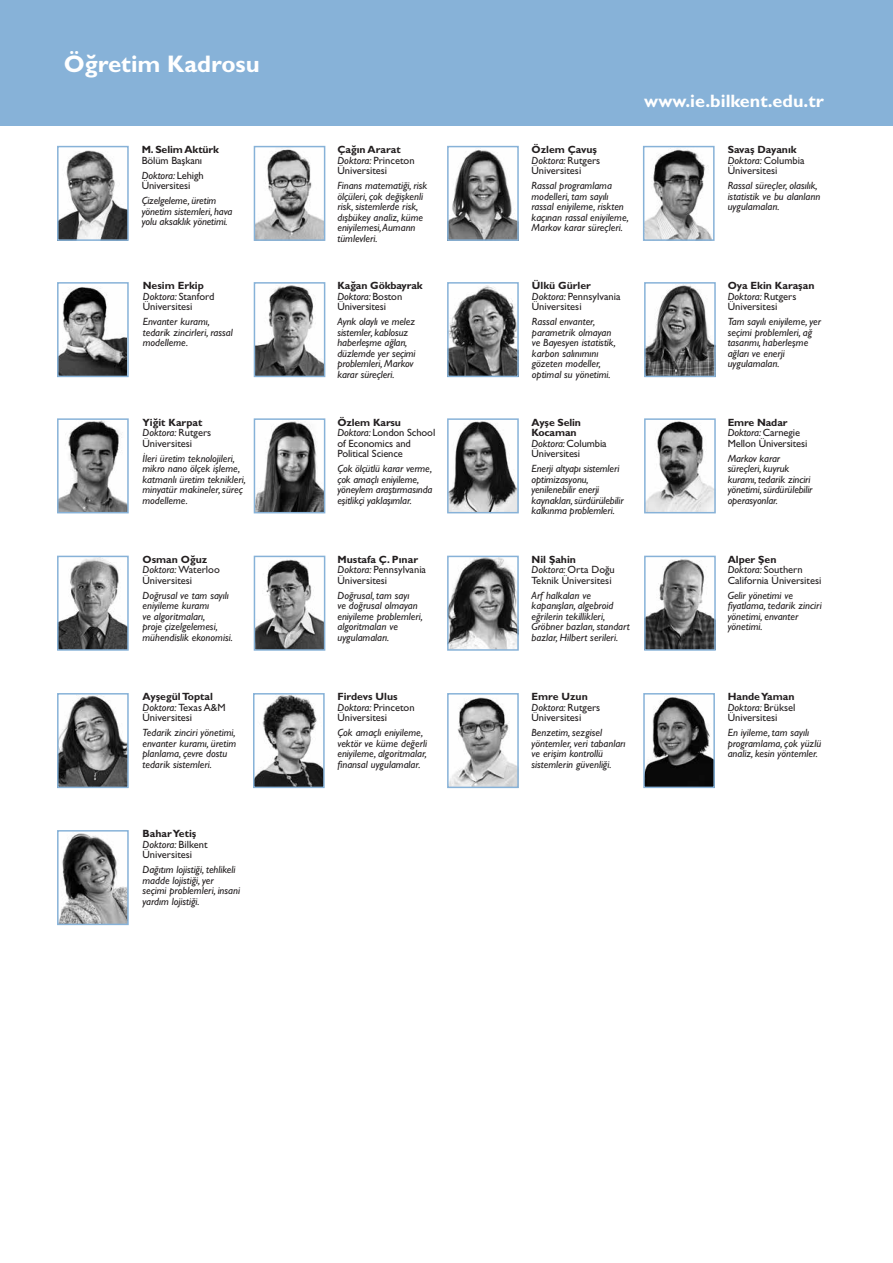
<style>
.page{position:relative;width:893px;height:1263px;background:#fff}
.page>*{position:absolute;margin:0;border:0;box-sizing:border-box;transform-origin:0 0}
.t1{font:700 24px "Gill Sans Std";color:#fff}
.t2{font:700 18px "Gill Sans Std";color:#fff}
.t3{font:italic 10.5px/10.5px "Gill Sans Std";color:#231f20}
.t4{font:10.5px/10.5px "Gill Sans Std";color:#231f20}
.t5{font:700 10.5px "Gill Sans Std";letter-spacing:-.01em;color:#231f20}
.s1{font-style:italic}
.s2{font-weight:700}
</style>
<div class="page">
<div style="left:0;top:0;width:893px;height:125px;background:#87b2d8"></div>
<img style="left:60px;top:150px;width:66px;height:88px">
<div style="left:57px;top:146px;width:72px;height:95px;border:2px solid #87b2d8"></div>
<img style="left:646px;top:149px;width:66px;height:89px">
<div style="left:643px;top:146px;width:72px;height:95px;border:2px solid #87b2d8"></div>
<img style="left:60px;top:287px;width:66px;height:87px">
<div style="left:57px;top:282px;width:72px;height:95px;border:2px solid #87b2d8"></div>
<img style="left:257px;top:149px;width:65px;height:89px">
<div style="left:254px;top:146px;width:71px;height:95px;border:2px solid #87b2d8"></div>
<img style="left:450px;top:150px;width:66px;height:88px">
<div style="left:447px;top:146px;width:72px;height:95px;border:2px solid #87b2d8"></div>
<img style="left:257px;top:285px;width:65px;height:89px">
<div style="left:254px;top:282px;width:71px;height:95px;border:2px solid #87b2d8"></div>
<img style="left:450px;top:285px;width:66px;height:89px">
<div style="left:447px;top:282px;width:72px;height:95px;border:2px solid #87b2d8"></div>
<img style="left:647px;top:285px;width:66px;height:89px">
<div style="left:644px;top:282px;width:72px;height:95px;border:2px solid #87b2d8"></div>
<img style="left:60px;top:421px;width:66px;height:89px">
<div style="left:57px;top:418px;width:72px;height:95px;border:2px solid #87b2d8"></div>
<img style="left:257px;top:421px;width:65px;height:89px">
<div style="left:254px;top:418px;width:71px;height:95px;border:2px solid #87b2d8"></div>
<img style="left:450px;top:421px;width:66px;height:89px">
<div style="left:447px;top:418px;width:72px;height:95px;border:2px solid #87b2d8"></div>
<img style="left:647px;top:421px;width:66px;height:89px">
<div style="left:644px;top:418px;width:72px;height:95px;border:2px solid #87b2d8"></div>
<img style="left:647px;top:559px;width:66px;height:89px">
<div style="left:644px;top:556px;width:72px;height:95px;border:2px solid #87b2d8"></div>
<img style="left:450px;top:559px;width:66px;height:89px">
<div style="left:447px;top:556px;width:72px;height:95px;border:2px solid #87b2d8"></div>
<img style="left:257px;top:559px;width:65px;height:89px">
<div style="left:254px;top:556px;width:71px;height:95px;border:2px solid #87b2d8"></div>
<img style="left:60px;top:559px;width:66px;height:89px">
<div style="left:57px;top:556px;width:72px;height:95px;border:2px solid #87b2d8"></div>
<img style="left:646px;top:697px;width:66px;height:88px">
<div style="left:643px;top:693px;width:72px;height:95px;border:2px solid #87b2d8"></div>
<img style="left:256px;top:696px;width:66px;height:89px">
<div style="left:253px;top:693px;width:72px;height:95px;border:2px solid #87b2d8"></div>
<img style="left:60px;top:696px;width:66px;height:89px">
<div style="left:57px;top:693px;width:72px;height:95px;border:2px solid #87b2d8"></div>
<img style="left:60px;top:833px;width:66px;height:89px">
<div style="left:57px;top:830px;width:72px;height:95px;border:2px solid #87b2d8"></div>
<img style="left:450px;top:697px;width:66px;height:88px">
<div style="left:447px;top:693px;width:72px;height:95px;border:2px solid #87b2d8"></div>
<h1 class="t1" style="left:64px;top:49px;width:198px">Öğretim Kadrosu</h1>
<p class="t5" style="left:142px;top:143px;width:79px">M. Selim Aktürk</p>
<p class="t4" style="left:142px;top:153px;width:63px;line-height:15px">Bölüm Başkanı<br><span class="s1">Doktora:</span> Lehigh</p>
<p class="t4" style="left:142px;top:180px;width:50px">Üniversitesi</p>
<p class="t3" style="left:142px;top:195px;width:92px">Çizelgeleme, üretim yönetim sistemleri, hava yolu aksaklık yönetimi.</p>
<p class="t4" style="left:143px;top:281px;width:73px"><span class="s2">Nesim Erkip<br></span><span class="s1">Doktora:</span> Stanford<br>Üniversitesi</p>
<p class="t3" style="left:143px;top:317px;width:91px">Envanter kuramı, tedarik zincirleri, rassal modelleme.</p>
<p class="t4" style="left:142px;top:417px;width:70px"><span class="s2">Yiğit Karpat<br></span><span class="s1">Doktora:</span> Rutgers<br>Üniversitesi</p>
<p class="t3" style="left:142px;top:453px;width:105px">İleri üretim teknolojileri, mikro nano ölçek işleme, katmanlı üretim teknikleri, minyatür makineler, süreç modelleme.</p>
<p class="t4" style="left:142px;top:554px;width:79px"><span class="s2">Osman Oğuz<br></span><span class="s1">Doktora:</span> Waterloo<br>Üniversitesi</p>
<p class="t3" style="left:142px;top:590px;width:92px">Doğrusal ve tam sayılı eniyileme kuramı<br>ve algoritmaları,<br>proje çizelgelemesi, mühendislik ekonomisi.</p>
<p class="t4" style="left:142px;top:691px;width:85px"><span class="s2">Ayşegül Toptal<br></span><span class="s1">Doktora:</span> Texas A&amp;M<br>Üniversitesi</p>
<p class="t3" style="left:142px;top:727px;width:95px">Tedarik zinciri yönetimi, envanter kuramı, üretim planlama, çevre dostu tedarik sistemleri.</p>
<p class="t4" style="left:142px;top:828px;width:67px"><span class="s2">Bahar Yetiş<br></span><span class="s1">Doktora:</span> Bilkent<br>Üniversitesi</p>
<p class="t3" style="left:142px;top:864px;width:99px">Dağıtım lojistiği, tehlikeli madde lojistiği, yer seçimi problemleri, insani yardım lojistiği.</p>
<p class="t4" style="left:337px;top:144px;width:79px"><span class="s2">Çağın Ararat<br></span><span class="s1">Doktora:</span> Princeton<br>Üniversitesi</p>
<p class="t3" style="left:337px;top:180px;width:92px">Finans matematiği, risk ölçüleri, çok değişkenli risk, sistemlerde risk, dışbükey analiz, küme eniyilemesi, Aumann tümlevleri.</p>
<p class="t4" style="left:337px;top:281px;width:87px"><span class="s2">Kağan Gökbayrak<br></span><span class="s1">Doktora:</span> Boston<br>Üniversitesi</p>
<p class="t3" style="left:337px;top:317px;width:80px">Ayrık olaylı ve melez sistemler, kablosuz haberleşme ağları, düzlemde yer seçimi problemleri, Markov karar süreçleri.</p>
<p class="t4" style="left:337px;top:417px;width:99px"><span class="s2">Özlem Karsu<br></span><span class="s1">Doktora:</span> London School of Economics and<br>Political Science</p>
<p class="t3" style="left:337px;top:463px;width:97px">Çok ölçütlü karar verme, çok amaçlı eniyileme, yöneylem araştırmasında eşitlikçi yaklaşımlar.</p>
<p class="t4" style="left:337px;top:554px;width:90px"><span class="s2">Mustafa Ç. Pınar<br></span><span class="s1">Doktora:</span> Pennsylvania<br>Üniversitesi</p>
<p class="t3" style="left:337px;top:590px;width:87px">Doğrusal, tam sayı<br>ve doğrusal olmayan eniyileme problemleri, algoritmaları ve uygulamaları.</p>
<p class="t4" style="left:337px;top:691px;width:79px"><span class="s2">Firdevs Ulus<br></span><span class="s1">Doktora:</span> Princeton<br>Üniversitesi</p>
<p class="t3" style="left:337px;top:727px;width:91px">Çok amaçlı eniyileme, vektör ve küme değerli eniyileme, algoritmalar, finansal uygulamalar.</p>
<p class="t4" style="left:532px;top:144px;width:70px"><span class="s2">Özlem Çavuş<br></span><span class="s1">Doktora:</span> Rutgers<br>Üniversitesi</p>
<p class="t3" style="left:532px;top:180px;width:99px">Rassal programlama modelleri, tam sayılı rassal eniyileme, riskten kaçınan rassal eniyileme,<br>Markov karar süreçleri.</p>
<h2 class="t2" style="left:644px;top:90px;width:181px">www.ie.bilkent.edu.tr</h2>
<p class="t4" style="left:728px;top:144px;width:78px"><span class="s2">Savaş Dayanık<br></span><span class="s1">Doktora:</span> Columbia<br>Üniversitesi</p>
<p class="t3" style="left:728px;top:180px;width:94px">Rassal süreçler, olasılık, istatistik ve bu alanların uygulamaları.</p>
<p class="t4" style="left:532px;top:281px;width:90px"><span class="s2">Ülkü Gürler<br></span><span class="s1">Doktora:</span> Pennsylvania<br>Üniversitesi</p>
<p class="t3" style="left:532px;top:317px;width:85px">Rassal envanter, parametrik olmayan ve Bayesyen istatistik, karbon salınımını gözeten modeller, optimal su yönetimi.</p>
<p class="t4" style="left:531px;top:417px;width:77px"><span class="s2">Ayşe Selin<br>Kocaman<br></span><span class="s1">Doktora:</span> Columbia<br>Üniversitesi</p>
<p class="t3" style="left:531px;top:463px;width:94px">Enerji altyapı sistemleri optimizasyonu, yenilenebilir enerji kaynakları, sürdürülebilir kalkınma problemleri.</p>
<p class="t4" style="left:531px;top:554px;width:85px"><span class="s2">Nil Şahin<br></span><span class="s1">Doktora:</span> Orta Doğu<br>Teknik Üniversitesi</p>
<p class="t3" style="left:531px;top:590px;width:100px">Arf halkaları ve kapanışları, algebroid eğrilerin tekillikleri,<br>Gröbner bazları, standart bazlar, Hilbert serileri.</p>
<p class="t4" style="left:728px;top:281px;width:88px"><span class="s2">Oya Ekin Karaşan<br></span><span class="s1">Doktora:</span> Rutgers<br>Üniversitesi</p>
<p class="t3" style="left:728px;top:317px;width:95px">Tam sayılı eniyileme, yer seçimi problemleri, ağ tasarımı, haberleşme ağları ve enerji uygulamaları.</p>
<p class="t4" style="left:728px;top:417px;width:81px"><span class="s2">Emre Nadar<br></span><span class="s1">Doktora:</span> Carnegie<br>Mellon Üniversitesi</p>
<p class="t3" style="left:728px;top:453px;width:86px">Markov karar süreçleri, kuyruk kuramı, tedarik zinciri yönetimi, sürdürülebilir operasyonlar.</p>
<p class="t4" style="left:728px;top:554px;width:95px"><span class="s2">Alper Şen<br></span><span class="s1">Doktora:</span> Southern<br>California Üniversitesi</p>
<p class="t3" style="left:728px;top:590px;width:95px">Gelir yönetimi ve fiyatlama, tedarik zinciri yönetimi, envanter yönetimi.</p>
<p class="t4" style="left:531px;top:691px;width:70px"><span class="s2">Emre Uzun<br></span><span class="s1">Doktora:</span> Rutgers<br>Üniversitesi</p>
<p class="t3" style="left:531px;top:727px;width:95px">Benzetim, sezgisel yöntemler, veri tabanları ve erişim kontrollü sistemlerin güvenliği.</p>
<p class="t4" style="left:728px;top:691px;width:69px;text-align:justify"><span class="s2">Hande Yaman </span><span class="s1">Doktora:</span> Brüksel Üniversitesi</p>
<p class="t3" style="left:728px;top:727px;width:95px">En iyileme, tam sayılı programlama, çok yüzlü analiz, kesin yöntemler.</p>
</div>
